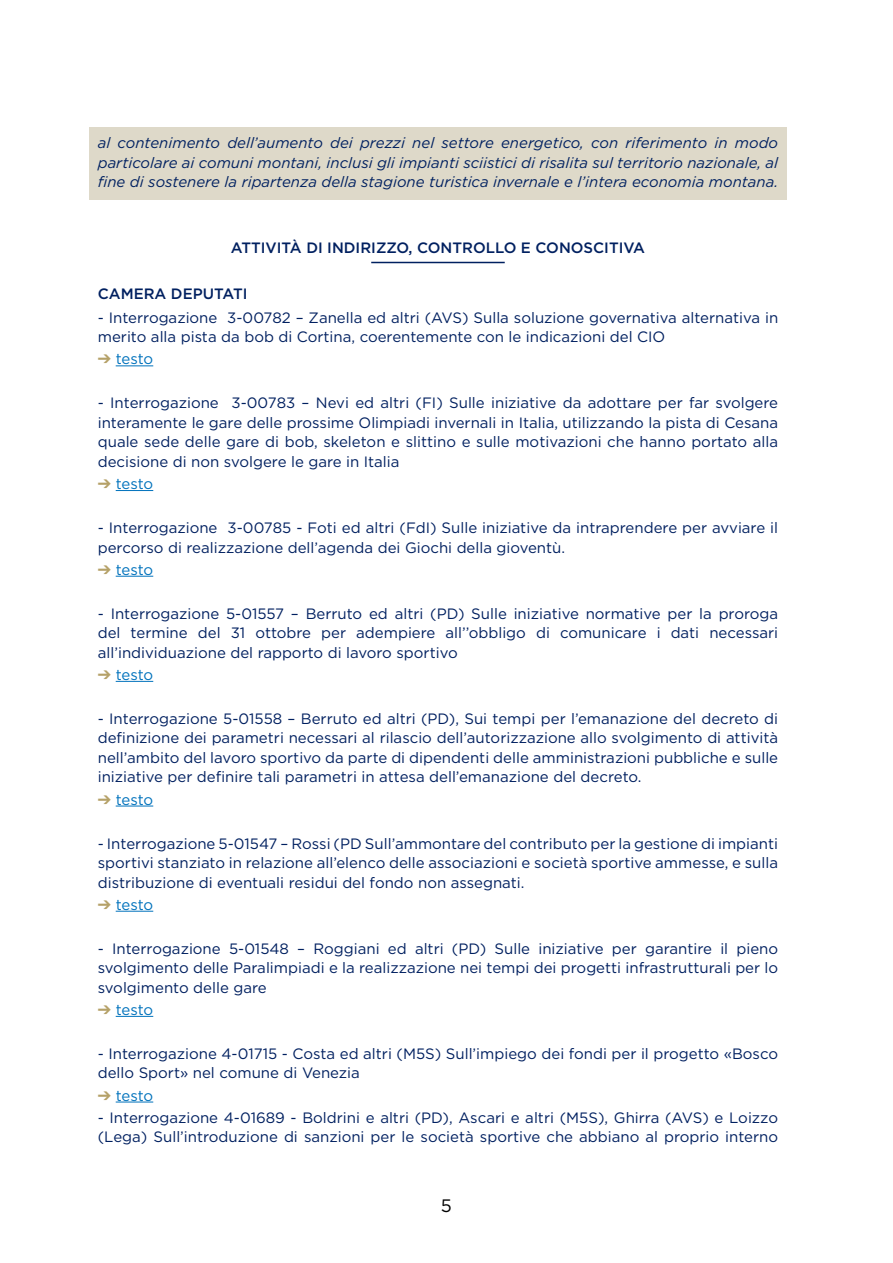
<style>
.page{position:relative;width:893px;height:1263px;background:#fff}
.page>*{position:absolute;margin:0;border:0;box-sizing:border-box;transform-origin:0 0}
.t1{font:18px "Gotham";color:#000}
.t2{font:15px/19.5px "Gotham";color:#002060;text-align:justify}
.t3{font:italic 15px/19.5px "Gotham";color:#002060;text-align:justify}
.t4{font:500 15px "Gotham";color:#002060}
.t5{font:15px "Gotham";letter-spacing:-.01em;color:#0072bc}
.s1{color:#b5a168}
</style>
<div class="page">
<div style="left:89px;top:128px;width:698px;height:72px;background:#ded9c9"></div>
<hr style="left:371px;top:262px;width:134px;height:1px;background:#002060">
<hr style="left:116px;top:365px;width:37px;height:1px;background:#0072bc">
<hr style="left:116px;top:490px;width:37px;height:1px;background:#0072bc">
<hr style="left:116px;top:576px;width:37px;height:1px;background:#0072bc">
<hr style="left:116px;top:681px;width:37px;height:1px;background:#0072bc">
<hr style="left:116px;top:806px;width:37px;height:1px;background:#0072bc">
<hr style="left:116px;top:911px;width:37px;height:1px;background:#0072bc">
<hr style="left:116px;top:1016px;width:37px;height:1px;background:#0072bc">
<hr style="left:116px;top:1102px;width:37px;height:1px;background:#0072bc">
<p class="t3" style="left:98px;top:133px;width:682px">al contenimento dell’aumento dei prezzi nel settore energetico, con riferimento in modo particolare ai comuni montani, inclusi gli impianti sciistici di risalita sul territorio nazionale, al fine di sostenere la ripartenza della stagione turistica invernale e l’intera economia montana.</p>
<p class="t4" style="left:231px;top:238px;width:416px">ATTIVITÀ DI INDIRIZZO, CONTROLLO E CONOSCITIVA</p>
<p class="t4" style="left:98px;top:284px;width:151px">CAMERA DEPUTATI</p>
<p class="t2" style="left:98px;top:307px;width:682px">- Interrogazione 3-00782 – Zanella ed altri (AVS) Sulla soluzione governativa alternativa in merito alla pista da bob di Cortina, coerentemente con le indicazioni del CIO</p>
<p class="t5" style="left:98px;top:349px;width:57px"><span class="s1">➔</span> testo</p>
<p class="t2" style="left:98px;top:393px;width:682px">- Interrogazione 3-00783 – Nevi ed altri (FI) Sulle iniziative da adottare per far svolgere interamente le gare delle prossime Olimpiadi invernali in Italia, utilizzando la pista di Cesana quale sede delle gare di bob, skeleton e slittino e sulle motivazioni che hanno portato alla decisione di non svolgere le gare in Italia</p>
<p class="t5" style="left:98px;top:474px;width:57px"><span class="s1">➔</span> testo</p>
<p class="t2" style="left:98px;top:518px;width:682px">- Interrogazione 3-00785 - Foti ed altri (FdI) Sulle iniziative da intraprendere per avviare il percorso di realizzazione dell’agenda dei Giochi della gioventù.</p>
<p class="t5" style="left:98px;top:560px;width:57px"><span class="s1">➔</span> testo</p>
<p class="t2" style="left:98px;top:603px;width:682px">- Interrogazione 5-01557 – Berruto ed altri (PD) Sulle iniziative normative per la proroga del termine del 31 ottobre per adempiere all’’obbligo di comunicare i dati necessari all’individuazione del rapporto di lavoro sportivo</p>
<p class="t5" style="left:98px;top:665px;width:57px"><span class="s1">➔</span> testo</p>
<p class="t2" style="left:98px;top:708px;width:682px">- Interrogazione 5-01558 – Berruto ed altri (PD), Sui tempi per l’emanazione del decreto di definizione dei parametri necessari al rilascio dell’autorizzazione allo svolgimento di attività nell’ambito del lavoro sportivo da parte di dipendenti delle amministrazioni pubbliche e sulle iniziative per definire tali parametri in attesa dell’emanazione del decreto.</p>
<p class="t5" style="left:98px;top:790px;width:57px"><span class="s1">➔</span> testo</p>
<p class="t2" style="left:98px;top:833px;width:682px">- Interrogazione 5-01547 – Rossi (PD Sull’ammontare del contributo per la gestione di impianti sportivi stanziato in relazione all’elenco delle associazioni e società sportive ammesse, e sulla distribuzione di eventuali residui del fondo non assegnati.</p>
<p class="t5" style="left:98px;top:895px;width:57px"><span class="s1">➔</span> testo</p>
<p class="t2" style="left:98px;top:938px;width:682px">- Interrogazione 5-01548 – Roggiani ed altri (PD) Sulle iniziative per garantire il pieno svolgimento delle Paralimpiadi e la realizzazione nei tempi dei progetti infrastrutturali per lo svolgimento delle gare</p>
<p class="t5" style="left:98px;top:1000px;width:57px"><span class="s1">➔</span> testo</p>
<p class="t2" style="left:98px;top:1043px;width:682px">- Interrogazione 4-01715 - Costa ed altri (M5S) Sull’impiego dei fondi per il progetto «Bosco dello Sport» nel comune di Venezia</p>
<p class="t5" style="left:98px;top:1085px;width:57px"><span class="s1">➔</span> testo</p>
<p class="t2" style="left:98px;top:1107px;width:682px">- Interrogazione 4-01689 - Boldrini e altri (PD), Ascari e altri (M5S), Ghirra (AVS) e Loizzo (Lega) Sull’introduzione di sanzioni per le società sportive che abbiano al proprio interno</p>
<p class="t1" style="left:441px;top:1194px;width:13px">5</p>
</div>
